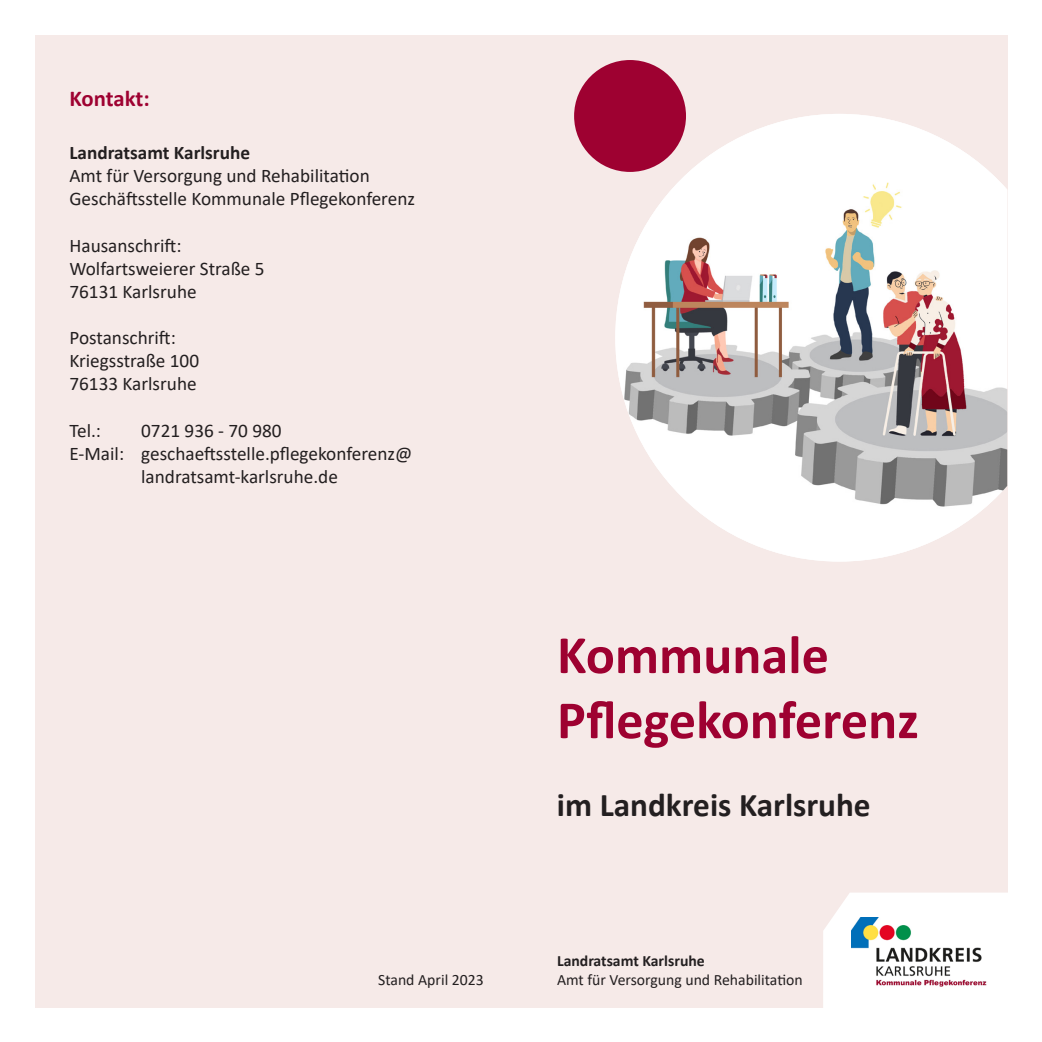
<style>
.page{position:relative;width:1042px;height:1042px;background:#fff}
.page>*{position:absolute;margin:0;border:0;box-sizing:border-box;transform-origin:0 0}
.t1{font:700 54.25px "Calibri";color:#9e0131}
.t2{font:700 33.25px "Calibri";color:#231f20}
.t3{font:700 22.75px "Calibri";letter-spacing:-.01em;color:#9e0131}
.t4{font:19.25px/23.1px "Calibri";color:#231f20;text-align:center}
.t5{font:700 19.25px "Calibri";color:#231f20}
.Zwischenüberschrift{font:15.75px "Calibri";color:#231f20}
.Zwischenüberschrift-2{font:700 15.75px "Calibri";color:#231f20}
.Überschrift{font:15.75px "Calibri";color:#231f20}
</style>
<div class="page">
<div style="left:35px;top:35px;width:972px;height:972px;background:#f6eae8"></div>
<img style="left:615px;top:114px;width:392px;height:447px">
<div style="left:574px;top:60px;width:112px;height:112px;background:#9e0131;border-radius:50%"></div>
<div style="left:823px;top:892px;width:185px;height:115px;background:#fff"></div>
<img style="left:852px;top:917px;width:135px;height:74px">
<p class="t3" style="left:69px;top:83px;width:82px">Kontakt:</p>
<p class="t5" style="left:69px;top:139px;width:182px">Landratsamt Karlsruhe</p>
<p class="t4" style="left:69px;top:164px;width:302px">Amt für Versorgung und Rehabilitation</p>
<p class="t4" style="left:69px;top:187px;width:347px">Geschäftsstelle Kommunale Pflegekonferenz</p>
<p class="t4" style="left:69px;top:233px;width:114px">Hausanschrift:</p>
<p class="t4" style="left:69px;top:256px;width:197px">Wolfartsweierer Straße 5</p>
<p class="t4" style="left:69px;top:279px;width:129px">76131 Karlsruhe</p>
<p class="t4" style="left:69px;top:326px;width:108px">Postanschrift:</p>
<p class="t4" style="left:69px;top:349px;width:131px">Kriegsstraße 100</p>
<p class="t4" style="left:69px;top:372px;width:129px">76133 Karlsruhe</p>
<p class="t4" style="left:69px;top:418px;width:33px">Tel.:</p>
<p class="t4" style="left:141px;top:418px;width:142px">0721 936 - 70 980</p>
<p class="t4" style="left:69px;top:441px;width:344px">E-Mail: geschaeftsstelle.pflegekonferenz@ landratsamt-karlsruhe.de</p>
<p class="Überschrift" style="left:378px;top:968px;width:107px">Stand April 2023</p>
<p class="t1" style="left:557px;top:616px;width:273px">Kommunale</p>
<p class="t1" style="left:557px;top:682px;width:363px">Pflegekonferenz</p>
<p class="t2" style="left:557px;top:781px;width:315px">im Landkreis Karlsruhe</p>
<p class="Zwischenüberschrift-2" style="left:557px;top:949px;width:149px">Landratsamt Karlsruhe</p>
<p class="Zwischenüberschrift" style="left:557px;top:968px;width:247px">Amt für Versorgung und Rehabilitation</p>
</div>
